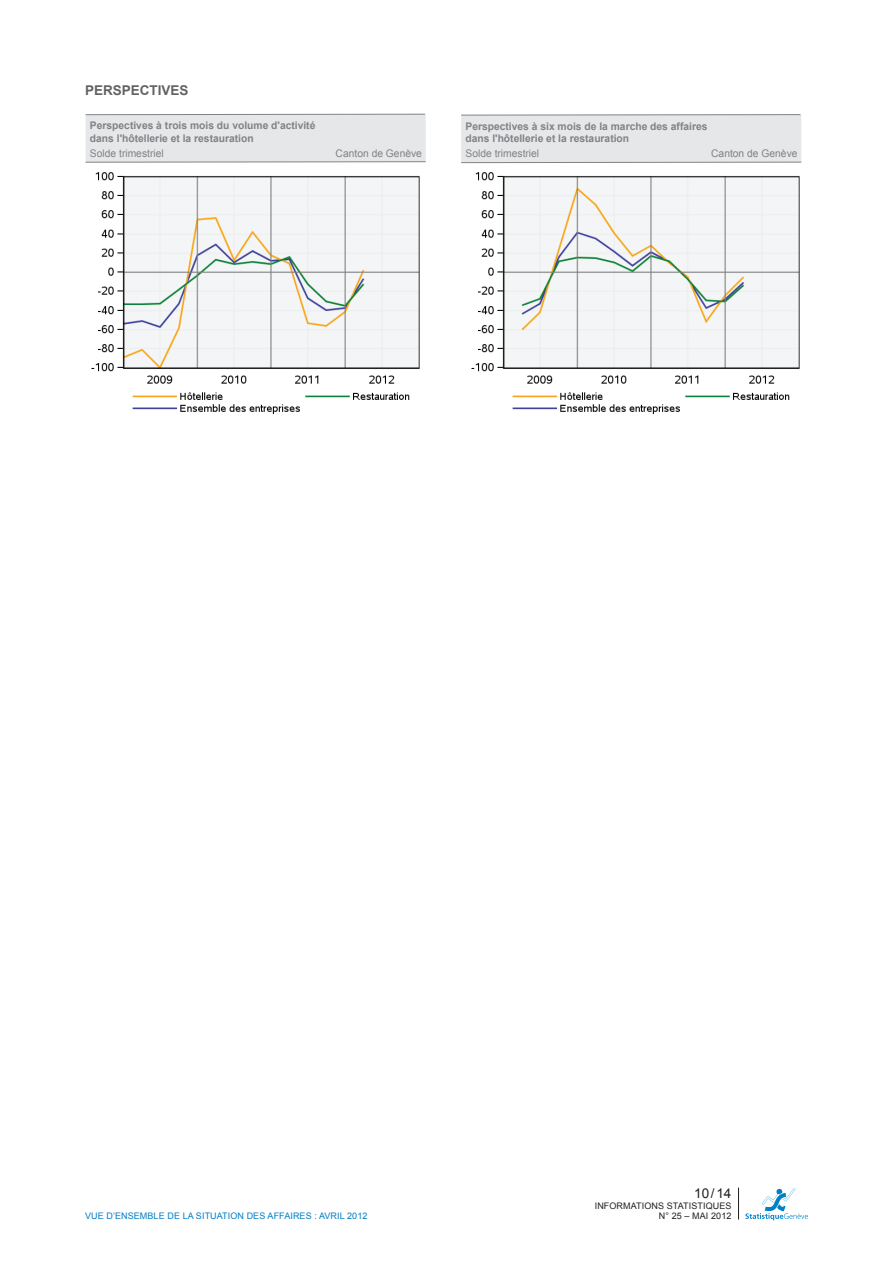
<style>
.page{position:relative;width:893px;height:1263px;background:#fff}
.page>*{position:absolute;margin:0;border:0;box-sizing:border-box;transform-origin:0 0}
.t1{font:700 13.5px "Arial";color:#636366}
.t2{font:13.5px "Arial";color:#231f20}
.t3{font:700 10.5px/12.6px "Arial";color:#808285}
.t4{font:10.5px "Arial";color:#808285}
.t5{font:9px "Arial";letter-spacing:.01em;color:#007ec5}
.t6{font:9px "Arial";letter-spacing:.01em;color:#231f20}
</style>
<div class="page">
<svg style="left:745px;top:1188px;width:63px;height:32px"></svg>
<hr style="left:738px;top:1188px;width:1px;height:31px;background:#231f20">
<img style="left:91px;top:172px;width:329px;height:242px">
<img style="left:471px;top:172px;width:329px;height:242px">
<div style="left:85px;top:114px;width:341px;height:49px;background:#e6e7e9"></div>
<svg style="left:461px;top:114px;width:341px;height:49px"></svg>
<p class="t1" style="left:85px;top:81px;width:105px">Perspectives</p>
<p class="t3" style="left:90px;top:120px;width:227px">Perspectives à trois mois du volume d'activité dans l'hôtellerie et la restauration</p>
<p class="t4" style="left:90px;top:146px;width:75px">Solde trimestriel</p>
<p class="t4" style="left:336px;top:146px;width:88px">Canton de Genève</p>
<p class="t3" style="left:465px;top:120px;width:243px">Perspectives à six mois de la marche des affaires dans l'hôtellerie et la restauration</p>
<p class="t4" style="left:465px;top:146px;width:75px">Solde trimestriel</p>
<p class="t4" style="left:711px;top:146px;width:88px">Canton de Genève</p>
<p class="t2" style="left:694px;top:1184px;width:39px">10/14</p>
<p class="t6" style="left:595px;top:1199px;width:138px">informations statistiques</p>
<p class="t5" style="left:85px;top:1210px;width:241px">VUE D’ENSEMBLE DE LA SITUATION DES AFFAIRES : avril</p>
<p class="t5" style="left:347px;top:1210px;width:22px">2012</p>
<p class="t6" style="left:659px;top:1210px;width:74px">N ° 25 – mai 2012</p>
</div>
